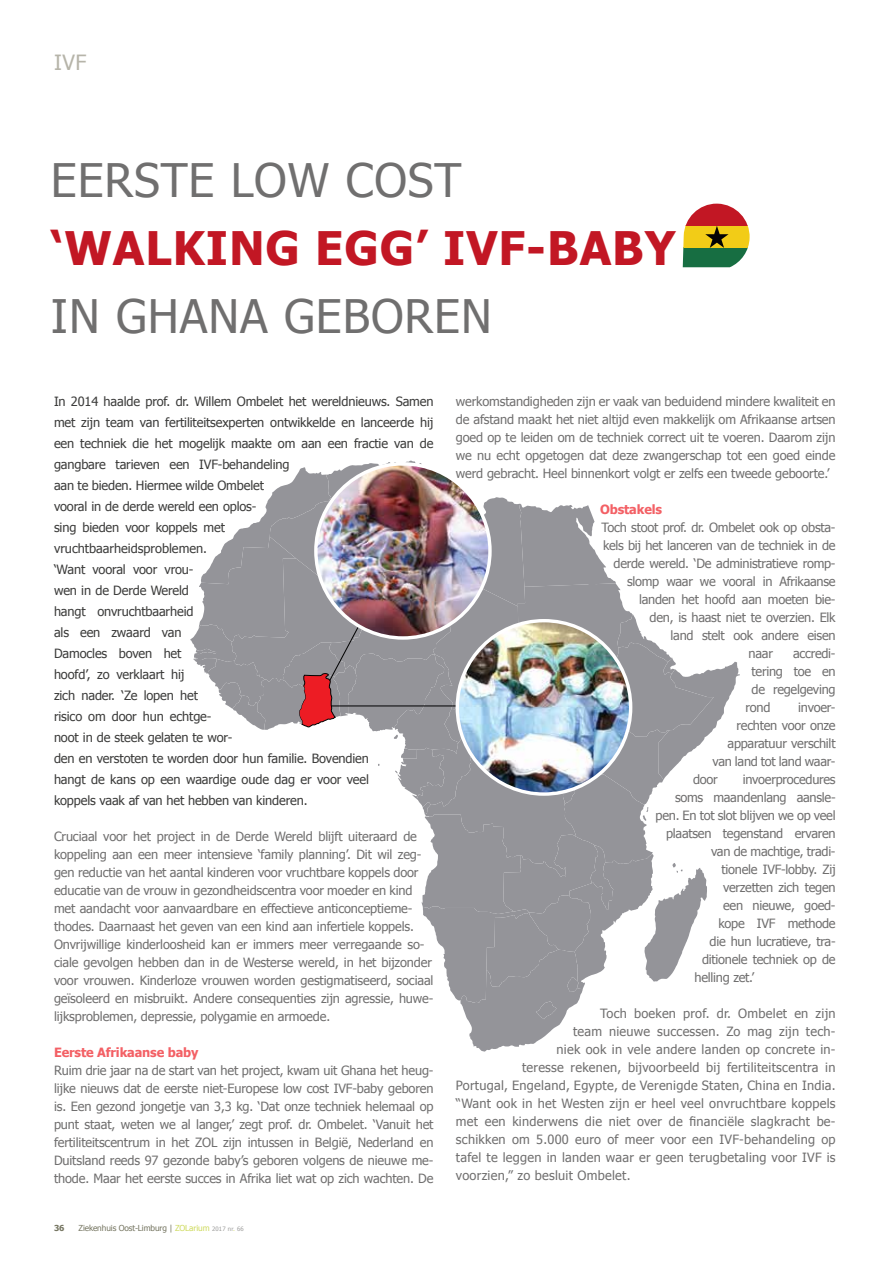
<style>
.page{position:relative;width:893px;height:1263px;background:#fff}
.page>*{position:absolute;margin:0;border:0;box-sizing:border-box;transform-origin:0 0}
.t1{font:46.2px "Tahoma";letter-spacing:.02em;color:#706f6f}
.t2{font:700 46.2px "Tahoma";letter-spacing:.02em;color:#c21724}
.t3{font:21px "Tahoma";color:#b6b4a9}
.t4{font:12.75px/18px "Tahoma";letter-spacing:-.01em;color:#706f6f;text-align:justify}
.t5{font:12.75px/21px "Tahoma";letter-spacing:-.01em;color:#3c3c3b}
.t6{font:12.75px "Tahoma";letter-spacing:.02em;color:#706f6f}
.t7{font:700 12.75px "Tahoma";letter-spacing:-.01em;color:#f36065}
.t8{font:8.25px "Tahoma";letter-spacing:-.01em;color:#767662}
.t9{font:700 8.25px "Tahoma";color:#767662}
.s1{color:#cfdb60}
.s2{font-size:6px;color:#9d9d9c}
.s3{font-size:6px;color:#cfdb60}
</style>
<div class="page">
<svg style="left:190px;top:461px;width:550px;height:590px"></svg>
<img style="left:316px;top:464px;width:174px;height:174px;border-radius:87px">
<hr style="left:331px;top:706px;width:187px;height:1px;background:#000">
<img style="left:457px;top:621px;width:174px;height:173px;border-radius:87px">
<div style="left:683px;top:248px;width:67px;height:19px;background:#176e42"></div>
<div style="left:683px;top:226px;width:67px;height:22px;background:#f2cc17"></div>
<svg style="left:705px;top:226px;width:23px;height:22px"></svg>
<svg style="left:685px;top:204px;width:63px;height:22px"></svg>
<h2 class="t3" style="left:54px;top:49px;width:34px">IVF</h2>
<h1 class="t1" style="left:51px;top:150px;width:412px">EERSTE LOW COST</h1>
<h1 class="t2" style="left:51px;top:216px;width:626px">‘WALKING EGG’ IVF-BABY</h1>
<h1 class="t1" style="left:51px;top:286px;width:442px">IN GHANA GEBOREN</h1>
<p class="t5" style="left:54px;top:390px;width:381px">In 2014 haalde prof. dr. Willem Ombelet het wereldnieuws. Samen met zijn team van fertiliteitsexperten ontwikkelde en lanceerde hij een techniek die het mogelijk maakte om aan een fractie van de gangbare tarieven een IVF-behandeling<br>aan te bieden. Hiermee wilde Ombelet<br>vooral in de derde wereld een oplos-<br>sing bieden voor koppels met<br>vruchtbaarheidsproblemen.<br>‘Want vooral voor vrou-<br>wen in de Derde Wereld<br>hangt onvruchtbaarheid<br>als een zwaard van<br>Damocles boven het<br>hoofd’, zo verklaart hij<br>zich nader. ‘Ze lopen het<br>risico om door hun echtge-<br>noot in de steek gelaten te wor-<br>den en verstoten te worden door hun familie. Bovendien<br>hangt de kans op een waardige oude dag er voor veel<br>koppels vaak af van het hebben van kinderen.</p>
<p class="t4" style="left:54px;top:827px;width:381px;text-align:left">Cruciaal voor het project in de Derde Wereld blijft uiteraard de koppeling aan een meer intensieve ‘family planning’. Dit wil zeg&shy;gen reductie van het aantal kinderen voor vruchtbare koppels door educatie van de vrouw in gezondheidscentra voor moeder en kind met aandacht voor aanvaardbare en effectieve anticonceptieme&shy;thodes. Daarnaast het geven van een kind aan infertiele koppels.<br>Onvrijwillige kinderloosheid kan er immers meer verregaande so&shy;ciale gevolgen hebben dan in de Westerse wereld, in het bijzonder voor vrouwen. Kinderloze vrouwen worden gestigmatiseerd, sociaal geïsoleerd en misbruikt. Andere consequenties zijn agressie, huwe&shy;lijksproblemen, depressie, polygamie en armoede.</p>
<p class="t7" style="left:54px;top:1043px;width:146px">Eerste Afrikaanse baby</p>
<p class="t4" style="left:54px;top:1061px;width:381px">Ruim drie jaar na de start van het project, kwam uit Ghana het heug&shy;lijke nieuws dat de eerste niet-Europese low cost IVF-baby geboren is. Een gezond jongetje van 3,3 kg. ‘Dat onze techniek helemaal op punt staat, weten we al langer,’ zegt prof. dr. Ombelet. ‘Vanuit het fertiliteitscentrum in het ZOL zijn intussen in België, Nederland en Duitsland reeds 97 gezonde baby’s geboren volgens de nieuwe me&shy;thode. Maar het eerste succes in Afrika liet wat op zich wachten. De</p>
<p class="t9" style="left:54px;top:1222px;width:12px">36</p>
<p class="t8" style="left:79px;top:1222px;width:167px">Ziekenhuis Oost-Limburg | <span class="s1">ZOLarium</span> <span class="s2">2017 nr</span><span class="s3">.</span> <span class="s2">66</span></p>
<p class="t4" style="left:456px;top:392px;width:381px">werkomstandigheden zijn er vaak van beduidend mindere kwaliteit en de afstand maakt het niet altijd even makkelijk om Afrikaanse artsen goed op te leiden om de techniek correct uit te voeren. Daarom zijn we nu echt opgetogen dat deze zwangerschap tot een goed einde werd gebracht. Heel binnenkort volgt er zelfs een tweede geboorte.’</p>
<p class="t7" style="left:600px;top:500px;width:64px">Obstakels</p>
<p class="t4" style="left:602px;top:518px;width:235px">Toch stoot prof. dr. Ombelet ook op obsta-</p>
<p class="t4" style="left:603px;top:536px;width:234px">kels bij het lanceren van de techniek in de</p>
<p class="t4" style="left:614px;top:554px;width:223px">derde wereld. ‘De administratieve romp-</p>
<p class="t4" style="left:627px;top:572px;width:210px">slomp waar we vooral in Afrikaanse</p>
<p class="t4" style="left:639px;top:590px;width:198px">landen het hoofd aan moeten bie-</p>
<p class="t4" style="left:650px;top:608px;width:187px">den, is haast niet te overzien. Elk</p>
<p class="t4" style="left:671px;top:626px;width:166px">land stelt ook andere eisen</p>
<p class="t4" style="left:749px;top:644px;width:26px">naar</p>
<p class="t4" style="left:793px;top:644px;width:44px">accredi-</p>
<p class="t4" style="left:752px;top:662px;width:85px">tering toe en</p>
<p class="t4" style="left:752px;top:680px;width:86px">de regelgeving</p>
<p class="t4" style="left:746px;top:698px;width:26px">rond</p>
<p class="t4" style="left:798px;top:698px;width:39px">invoer-</p>
<p class="t4" style="left:737px;top:716px;width:100px">rechten voor onze</p>
<p class="t4" style="left:728px;top:734px;width:109px">apparatuur verschilt</p>
<p class="t4" style="left:713px;top:752px;width:124px">van land tot land waar-</p>
<p class="t4" style="left:693px;top:770px;width:26px">door</p>
<p class="t4" style="left:743px;top:770px;width:94px">invoerprocedures</p>
<p class="t4" style="left:675px;top:788px;width:162px">soms maandenlang aansle-</p>
<p class="t4" style="left:656px;top:806px;width:182px">pen. En tot slot blijven we op veel</p>
<p class="t4" style="left:666px;top:824px;width:171px">plaatsen tegenstand ervaren</p>
<p class="t4" style="left:711px;top:842px;width:126px">van de machtige, tradi-</p>
<p class="t4" style="left:722px;top:860px;width:115px">tionele IVF-lobby. Zij</p>
<p class="t4" style="left:723px;top:878px;width:114px">verzetten zich tegen</p>
<p class="t4" style="left:723px;top:896px;width:114px">een nieuwe, goed-</p>
<p class="t4" style="left:719px;top:914px;width:119px">kope IVF methode</p>
<p class="t4" style="left:710px;top:932px;width:128px">die hun lucratieve, tra-</p>
<p class="t4" style="left:702px;top:950px;width:135px">ditionele techniek op de</p>
<p class="t4" style="left:695px;top:968px;width:61px">helling zet.’</p>
<p class="t6" style="left:600px;top:1005px;width:237px">Toch boeken prof. dr. Ombelet en zijn</p>
<p class="t6" style="left:573px;top:1023px;width:264px">team nieuwe successen. Zo mag zijn tech-</p>
<p class="t6" style="left:557px;top:1041px;width:280px">niek ook in vele andere landen op concrete in-</p>
<p class="t6" style="left:522px;top:1059px;width:315px">teresse rekenen, bijvoorbeeld bij fertiliteitscentra in</p>
<p class="t6" style="left:456px;top:1077px;width:381px">Portugal, Engeland, Egypte, de Verenigde Staten, China en India.</p>
<p class="t6" style="left:456px;top:1095px;width:381px">“Want ook in het Westen zijn er heel veel onvruchtbare koppels</p>
<p class="t6" style="left:456px;top:1113px;width:381px">met een kinderwens die niet over de financiële slagkracht be-</p>
<p class="t6" style="left:456px;top:1131px;width:381px">schikken om 5.000 euro of meer voor een IVF-behandeling op</p>
<p class="t6" style="left:456px;top:1149px;width:381px">tafel te leggen in landen waar er geen terugbetaling voor IVF is</p>
<p class="t6" style="left:456px;top:1167px;width:176px">voorzien,” zo besluit Ombelet.</p>
</div>
